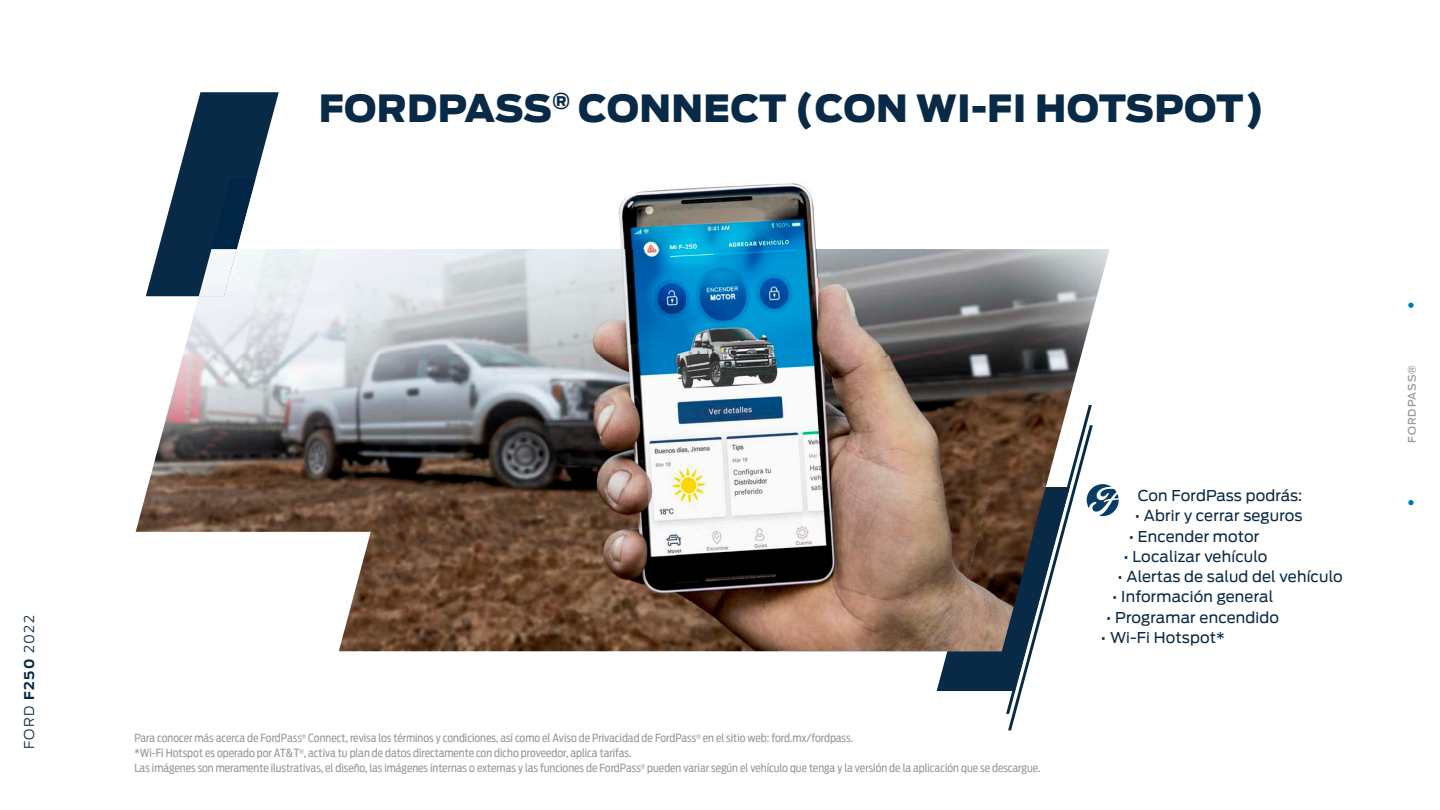
<style>
.page{position:relative;width:1440px;height:810px;background:#fff}
.page>*{position:absolute;margin:0;border:0;box-sizing:border-box;transform-origin:0 0}
.t1{font:900 37.5px "Ford Antenna";letter-spacing:.005em;color:#092a46}
.t2{font:15px "Ford Antenna";letter-spacing:.01em;color:#092a46}
.t3{font:300 13.5px "Ford Antenna";letter-spacing:.1em;color:#092a46}
.t4{font:11.25px/15px "Ford Antenna Cond";color:#969a9f}
.t5{font:500 10.5px "Ford Antenna";letter-spacing:.09em;color:#969a9f}
.s1{font-weight:700}
</style>
<div class="page">
<svg style="left:146px;top:92px;width:133px;height:204px"></svg>
<img style="left:182px;top:296px;width:27px;height:236px">
<img style="left:156px;top:355px;width:27px;height:177px">
<img style="left:209px;top:354px;width:768px;height:297px">
<img style="left:977px;top:354px;width:104px;height:48px">
<img style="left:135px;top:453px;width:22px;height:79px">
<img style="left:256px;top:178px;width:561px;height:71px">
<img style="left:211px;top:178px;width:45px;height:71px">
<img style="left:210px;top:249px;width:900px;height:105px">
<img style="left:183px;top:296px;width:27px;height:58px">
<img style="left:199px;top:249px;width:38px;height:47px">
<svg style="left:209px;top:532px;width:162px;height:120px"></svg>
<svg style="left:937px;top:402px;width:182px;height:329px"></svg>
<svg style="left:1408px;top:303px;width:6px;height:5px"></svg>
<svg style="left:1408px;top:500px;width:6px;height:5px"></svg>
<p class="t3" style="left:18px;top:749px;width:135px;rotate:-90deg">FORD <span class="s1">F250</span> 2022</p>
<h1 class="t1" style="left:319px;top:73px;width:947px">FORDPASS<sup>®</sup> CONNECT (CON WI-FI HOTSPOT)</h1>
<p class="t4" style="left:134px;top:729px;width:908px">Para conocer más acerca de FordPass<sup>®</sup> Connect, revisa los términos y condiciones, así como el Aviso de Privacidad de FordPass<sup>®</sup> en el sitio web: ford.mx/fordpass.<br>*Wi-Fi Hotspot es operado por AT&amp;T<sup>®</sup>, activa tu plan de datos directamente con dicho proveedor, aplica tarifas.<br>Las imágenes son meramente ilustrativas, el diseño, las imágenes internas o externas y las funciones de FordPass<sup>®</sup> pueden variar según el vehículo que tenga y la versión de la aplicación que se descargue.</p>
<h2 class="t2" style="left:1138px;top:483px;width:166px">Con FordPass podrás:</h2>
<h2 class="t2" style="left:1135px;top:503px;width:169px">• Abrir y cerrar seguros</h2>
<h2 class="t2" style="left:1129px;top:523px;width:132px">• Encender motor</h2>
<h2 class="t2" style="left:1123px;top:544px;width:145px">• Localizar vehículo</h2>
<h2 class="t2" style="left:1117px;top:564px;width:227px">• Alertas de salud del vehículo</h2>
<h2 class="t2" style="left:1112px;top:584px;width:163px">• Información general</h2>
<h2 class="t2" style="left:1106px;top:604px;width:174px">• Programar encendido</h2>
<h2 class="t2" style="left:1101px;top:625px;width:125px">• Wi-Fi Hotspot*</h2>
<p class="t5" style="left:1403px;top:443px;width:79px;rotate:-90deg">FORDPASS®</p>
</div>
